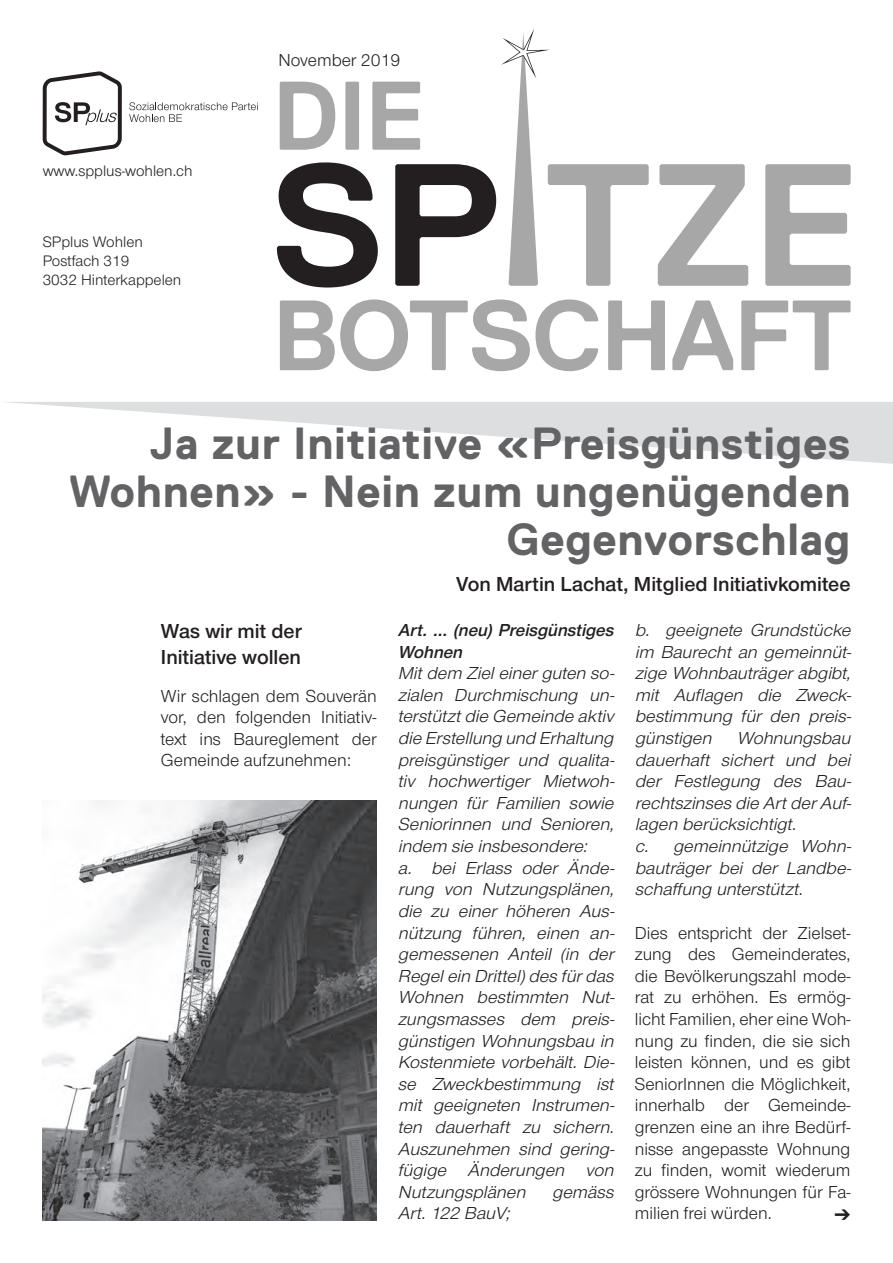
<style>
.page{position:relative;width:893px;height:1263px;background:#fff}
.page>*{position:absolute;margin:0;border:0;box-sizing:border-box;transform-origin:0 0}
.t1{font:700 45px/48px "Replica";letter-spacing:.015em;color:#636366;text-align:right}
.t2{font:21px/25.2px "Nimbus San Nov Sem Bol";color:#231f20}
.t3{font:italic 18px/21.6px "Nimbus San Nov";color:#231f20;scale:1.04 1}
.t4{font:18px/21.6px "Nimbus San Nov";color:#231f20;text-align:justify}
.t5{font:italic 18px/21.6px "Nimbus San Nov Sem Bol";color:#231f20}
.t6{font:15.75px/18.9px "Nimbus San Nov";color:#231f20}
</style>
<div class="page">
<svg style="left:658px;top:164px;width:90px;height:122px"></svg>
<svg style="left:765px;top:164px;width:86px;height:122px"></svg>
<svg style="left:280px;top:299px;width:318px;height:72px"></svg>
<svg style="left:608px;top:300px;width:57px;height:70px"></svg>
<svg style="left:672px;top:300px;width:61px;height:70px"></svg>
<svg style="left:741px;top:300px;width:110px;height:70px"></svg>
<svg style="left:277px;top:29px;width:372px;height:258px"></svg>
<svg style="left:129px;top:102px;width:129px;height:20px"></svg>
<svg style="left:43px;top:71px;width:79px;height:84px"></svg>
<svg style="left:6px;top:402px;width:887px;height:62px"></svg>
<img style="left:43px;top:801px;width:334px;height:419px">
<p class="t6" style="left:43px;top:162px;width:151px">www.spplus-wohlen.ch</p>
<p class="t6" style="left:43px;top:232px;width:140px">SPplus Wohlen<br>Postfach 319<br>3032 Hinterkappelen</p>
<p class="t4" style="left:279px;top:49px;width:123px">November 2019</p>
<h1 class="t1" style="left:69px;top:419px;width:783px">Ja zur Initiative «Preisgünstiges<br>Wohnen» - Nein zum ungenügenden<br>Gegenvorschlag</h1>
<p class="t2" style="left:456px;top:571px;width:396px">Von Martin Lachat, Mitglied Initiativkomitee</p>
<p class="t3" style="left:635px;top:619px;width:213px">b. geeignete Grundstücke im Baurecht an gemeinnüt&shy;zige Wohnbauträgerabgibt, mit Auflagen die Zweck&shy;bestimmung für den preis&shy;günstigen Wohnungsbau dauerhaft sichert und bei der Festlegung des Bau&shy;rechtszinses die ArtderAuf&shy;lagen berücksichtigt.<br>c. gemeinnützige Wohn&shy;bauträger bei der Landbe&shy;schaffung unterstützt.</p>
<p class="t4" style="left:635px;top:922px;width:217px">Dies entspricht der Zielset&shy;zung des Gemeinderates, die Bevölkerungszahl mode&shy;rat zu erhöhen. Es ermög&shy;licht Familien, eher eine Woh&shy;nung zu finden, die sie sich leisten können, und es gibt SeniorInnen die Möglichkeit, innerhalb der Gemeinde&shy;grenzen eine an ihre Bedürf&shy;nisse angepasste Wohnung zu finden, womit wiederum grössere Wohnungen für Fa&shy;milien frei würden.</p>
<p class="t5" style="left:398px;top:619px;width:222px">Art. … (neu) Preisgünstiges<br>Wohnen</p>
<p class="t3" style="left:398px;top:663px;width:213px">Mitdem Zieleinerguten so&shy;zialen Durchmischung un&shy;terstütztdie Gemeinde aktiv die Erstellung und Erhaltung preisgünstiger und qualita&shy;tiv hochwertiger Mietwoh&shy;nungen für Familien sowie<br>Seniorinnen und Senioren, indem sie insbesondere:<br>a. bei Erlass oder Ände&shy;rung von Nutzungsplänen, die zu einer höheren Aus&shy;nützung führen, einen an&shy;gemessenen Anteil (in der<br>Regelein Drittel)des fürdas<br>Wohnen bestimmten Nut&shy;zungsmasses dem preis&shy;günstigen Wohnungsbau in<br>Kostenmiete vorbehält. Die&shy;se Zweckbestimmung ist mit geeigneten Instrumen&shy;ten dauerhaft zu sichern.<br>Auszunehmen sind gering&shy;fügige Änderungen von<br>Nutzungsplänen gemäss<br>Art.122 BauV;</p>
<p class="t2" style="left:161px;top:619px;width:142px">Was wir mit der<br>Initiative wollen</p>
<p class="t4" style="left:161px;top:685px;width:217px">Wir schlagen dem Souverän vor, den folgenden Initiativ&shy;text ins Baureglement der Gemeinde aufzunehmen:</p>
</div>
